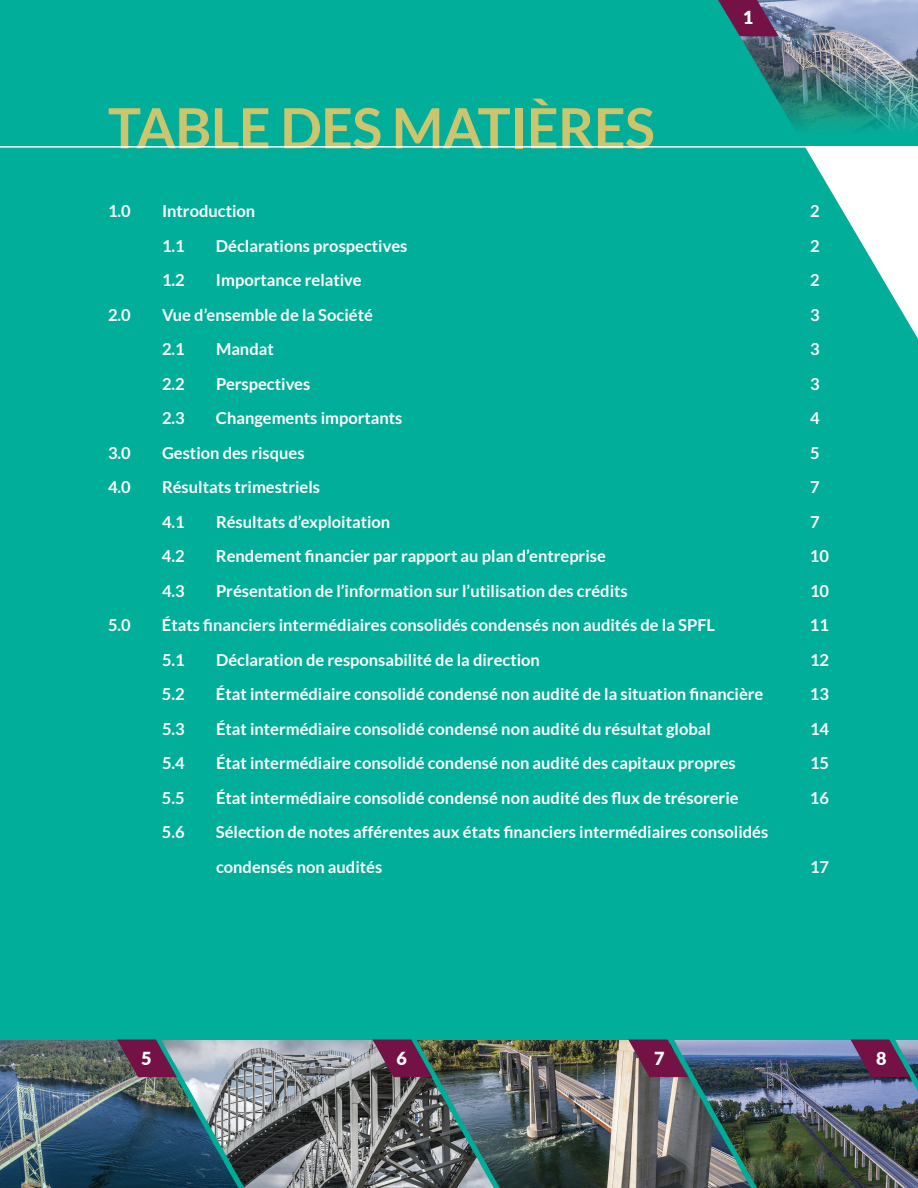
<style>
.page{position:relative;width:918px;height:1188px;background:#fff}
.page>*{position:absolute;margin:0;border:0;box-sizing:border-box;transform-origin:0 0}
.Cover_head{font:700 55.5px "Lato";letter-spacing:-.01em;color:#ccc56e}
.t1{font:900 18px "Lato";color:#fff}
.TOC_white_11pt{font:700 16.5px "Lato";color:#fff}
</style>
<div class="page">
<div style="left:0;top:0;width:918px;height:1040px;background:#00ae9a"></div>
<img style="left:706px;top:0;width:212px;height:146px">
<hr style="left:0;top:146px;width:918px;height:2px;background:#fff">
<img style="left:0;top:1040px;width:918px;height:148px">
<svg style="left:718px;top:0;width:61px;height:36px;background:#614468"></svg>
<svg style="left:117px;top:1040px;width:60px;height:37px;background:#6b3b5a"></svg>
<svg style="left:372px;top:1040px;width:60px;height:37px;background:#6a3753"></svg>
<svg style="left:628px;top:1040px;width:60px;height:37px;background:#764363"></svg>
<svg style="left:850px;top:1040px;width:60px;height:37px;background:#64365d"></svg>
<p class="Cover_head" style="left:108px;top:96px;width:548px">TABLE DES MATIÈRES</p>
<p class="t1" style="left:743px;top:4px;width:12px">1</p>
<p class="TOC_white_11pt" style="left:108px;top:202px;width:24px">1.0</p>
<p class="TOC_white_11pt" style="left:162px;top:202px;width:95px">Introduction</p>
<p class="TOC_white_11pt" style="left:810px;top:202px;width:11px">2</p>
<p class="TOC_white_11pt" style="left:162px;top:236px;width:24px">1.1</p>
<p class="TOC_white_11pt" style="left:216px;top:236px;width:193px">Déclarations prospectives</p>
<p class="TOC_white_11pt" style="left:810px;top:236px;width:11px">2</p>
<p class="TOC_white_11pt" style="left:162px;top:271px;width:24px">1.2</p>
<p class="TOC_white_11pt" style="left:216px;top:271px;width:147px">Importance relative</p>
<p class="TOC_white_11pt" style="left:810px;top:271px;width:11px">2</p>
<p class="TOC_white_11pt" style="left:108px;top:305px;width:24px">2.0</p>
<p class="TOC_white_11pt" style="left:162px;top:305px;width:212px">Vue d’ensemble de la Société</p>
<p class="TOC_white_11pt" style="left:810px;top:305px;width:11px">3</p>
<p class="TOC_white_11pt" style="left:162px;top:340px;width:24px">2.1</p>
<p class="TOC_white_11pt" style="left:216px;top:340px;width:59px">Mandat</p>
<p class="TOC_white_11pt" style="left:810px;top:340px;width:11px">3</p>
<p class="TOC_white_11pt" style="left:162px;top:374px;width:24px">2.2</p>
<p class="TOC_white_11pt" style="left:216px;top:374px;width:96px">Perspectives</p>
<p class="TOC_white_11pt" style="left:810px;top:374px;width:11px">3</p>
<p class="TOC_white_11pt" style="left:162px;top:409px;width:24px">2.3</p>
<p class="TOC_white_11pt" style="left:216px;top:409px;width:188px">Changements importants</p>
<p class="TOC_white_11pt" style="left:810px;top:409px;width:11px">4</p>
<p class="TOC_white_11pt" style="left:108px;top:443px;width:24px">3.0</p>
<p class="TOC_white_11pt" style="left:162px;top:443px;width:144px">Gestion des risques</p>
<p class="TOC_white_11pt" style="left:810px;top:443px;width:11px">5</p>
<p class="TOC_white_11pt" style="left:108px;top:478px;width:24px">4.0</p>
<p class="TOC_white_11pt" style="left:162px;top:478px;width:160px">Résultats trimestriels</p>
<p class="TOC_white_11pt" style="left:810px;top:478px;width:11px">7</p>
<p class="TOC_white_11pt" style="left:162px;top:512px;width:24px">4.1</p>
<p class="TOC_white_11pt" style="left:216px;top:512px;width:176px">Résultats d’exploitation</p>
<p class="TOC_white_11pt" style="left:810px;top:512px;width:11px">7</p>
<p class="TOC_white_11pt" style="left:162px;top:547px;width:24px">4.2</p>
<p class="TOC_white_11pt" style="left:216px;top:547px;width:391px">Rendement financier par rapport au plan d’entreprise</p>
<p class="TOC_white_11pt" style="left:810px;top:547px;width:21px">10</p>
<p class="TOC_white_11pt" style="left:162px;top:581px;width:24px">4.3</p>
<p class="TOC_white_11pt" style="left:216px;top:581px;width:413px">Présentation de l’information sur l’utilisation des crédits</p>
<p class="TOC_white_11pt" style="left:810px;top:581px;width:21px">10</p>
<p class="TOC_white_11pt" style="left:108px;top:616px;width:24px">5.0</p>
<p class="TOC_white_11pt" style="left:162px;top:616px;width:555px">États financiers intermédiaires consolidés condensés non audités de la SPFL</p>
<p class="TOC_white_11pt" style="left:810px;top:616px;width:21px">11</p>
<p class="TOC_white_11pt" style="left:162px;top:650px;width:24px">5.1</p>
<p class="TOC_white_11pt" style="left:216px;top:650px;width:325px">Déclaration de responsabilité de la direction</p>
<p class="TOC_white_11pt" style="left:810px;top:650px;width:21px">12</p>
<p class="TOC_white_11pt" style="left:162px;top:685px;width:24px">5.2</p>
<p class="TOC_white_11pt" style="left:216px;top:685px;width:549px">État intermédiaire consolidé condensé non audité de la situation financière</p>
<p class="TOC_white_11pt" style="left:810px;top:685px;width:21px">13</p>
<p class="TOC_white_11pt" style="left:162px;top:719px;width:24px">5.3</p>
<p class="TOC_white_11pt" style="left:216px;top:719px;width:496px">État intermédiaire consolidé condensé non audité du résultat global</p>
<p class="TOC_white_11pt" style="left:810px;top:719px;width:21px">14</p>
<p class="TOC_white_11pt" style="left:162px;top:754px;width:24px">5.4</p>
<p class="TOC_white_11pt" style="left:216px;top:754px;width:521px">État intermédiaire consolidé condensé non audité des capitaux propres</p>
<p class="TOC_white_11pt" style="left:810px;top:754px;width:21px">15</p>
<p class="TOC_white_11pt" style="left:162px;top:788px;width:24px">5.5</p>
<p class="TOC_white_11pt" style="left:216px;top:788px;width:524px">État intermédiaire consolidé condensé non audité des flux de trésorerie</p>
<p class="TOC_white_11pt" style="left:810px;top:788px;width:21px">16</p>
<p class="TOC_white_11pt" style="left:162px;top:823px;width:24px">5.6</p>
<p class="TOC_white_11pt" style="left:216px;top:823px;width:554px">Sélection de notes afférentes aux états financiers intermédiaires consolidés</p>
<p class="TOC_white_11pt" style="left:216px;top:857px;width:168px">condensés non audités</p>
<p class="TOC_white_11pt" style="left:810px;top:857px;width:21px">17</p>
<p class="t1" style="left:141px;top:1045px;width:12px">5</p>
<p class="t1" style="left:397px;top:1045px;width:12px">6</p>
<p class="t1" style="left:654px;top:1045px;width:12px">7</p>
<p class="t1" style="left:876px;top:1045px;width:12px">8</p>
</div>
